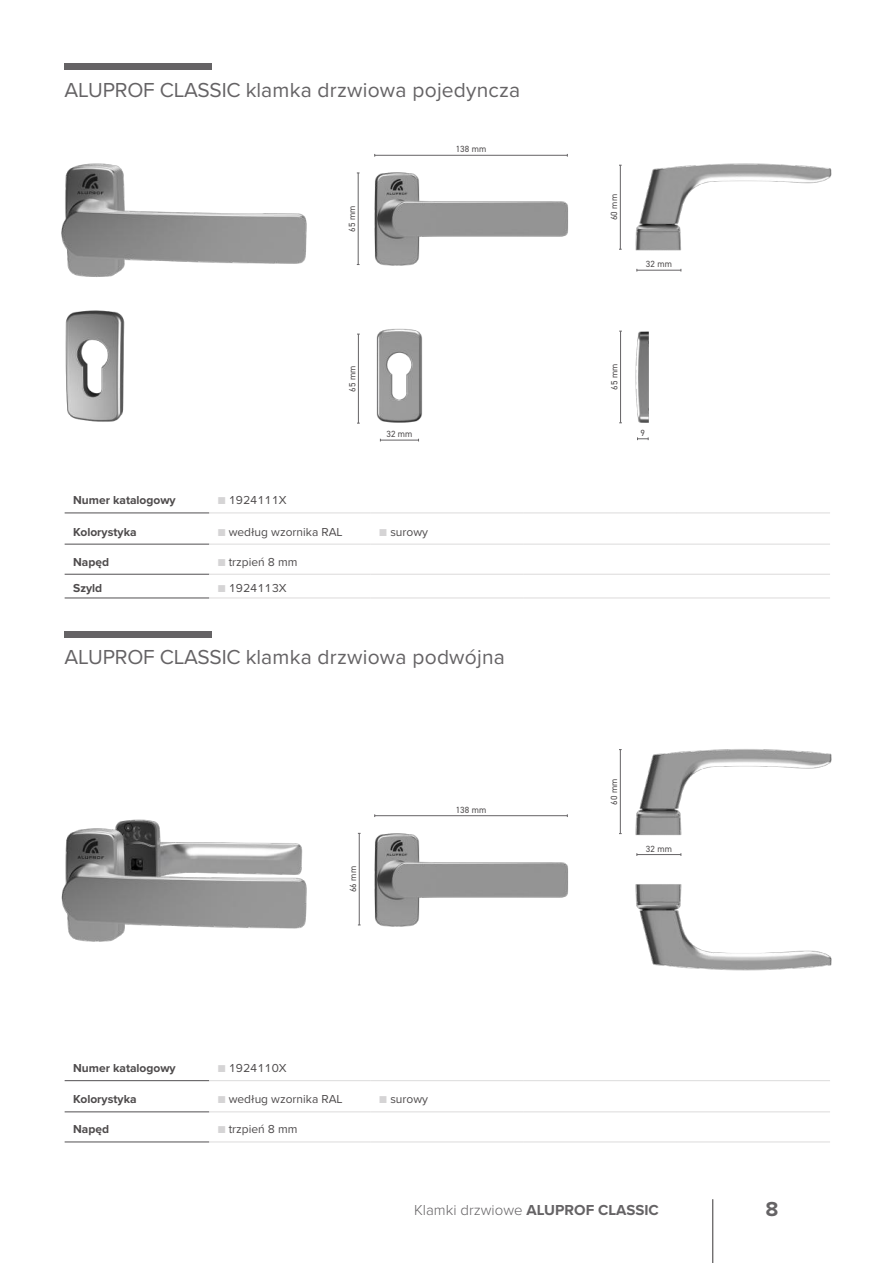
<style>
.page{position:relative;width:893px;height:1263px;background:#fff}
.page>*{position:absolute;margin:0;border:0;box-sizing:border-box;transform-origin:0 0}
.t1{font:21px "Proxima Nova";letter-spacing:.01em;color:#656365}
.t2{font:700 21px "Proxima Nova";color:#656365}
.t3{font:300 15px "Proxima Nova";color:#656365}
.t4{font:12px "Proxima Nova";color:#4e4b4c}
.t5{font:700 12px "Proxima Nova";color:#4e4b4c}
.t6{font:9px "DIN2014";letter-spacing:.01em;color:#4e4b4c}
.s1{color:#d5d4d5}
.s2{font-weight:300;color:#d5d4d5}
.s3{font-weight:700}
</style>
<div class="page">
<hr style="left:712px;top:1199px;width:1px;height:64px;background:#4e4b4c">
<hr style="left:65px;top:1080px;width:144px;height:1px;background:#656365">
<hr style="left:65px;top:1111px;width:144px;height:1px;background:#656365">
<hr style="left:65px;top:1141px;width:144px;height:1px;background:#656365">
<hr style="left:209px;top:1080px;width:162px;height:1px;background:#e0dfdf">
<hr style="left:371px;top:1080px;width:153px;height:1px;background:#e0dfdf">
<hr style="left:524px;top:1080px;width:153px;height:1px;background:#e0dfdf">
<hr style="left:677px;top:1080px;width:153px;height:1px;background:#e0dfdf">
<hr style="left:209px;top:1111px;width:162px;height:1px;background:#e0dfdf">
<hr style="left:371px;top:1111px;width:153px;height:1px;background:#e0dfdf">
<hr style="left:524px;top:1111px;width:153px;height:1px;background:#e0dfdf">
<hr style="left:677px;top:1111px;width:153px;height:1px;background:#e0dfdf">
<hr style="left:209px;top:1141px;width:162px;height:1px;background:#e0dfdf">
<hr style="left:371px;top:1141px;width:153px;height:1px;background:#e0dfdf">
<hr style="left:524px;top:1141px;width:153px;height:1px;background:#e0dfdf">
<hr style="left:677px;top:1141px;width:153px;height:1px;background:#e0dfdf">
<hr style="left:65px;top:512px;width:144px;height:1px;background:#656365">
<hr style="left:65px;top:544px;width:144px;height:1px;background:#656365">
<hr style="left:65px;top:574px;width:144px;height:1px;background:#656365">
<hr style="left:65px;top:597px;width:144px;height:1px;background:#656365">
<hr style="left:209px;top:512px;width:162px;height:1px;background:#e0dfdf">
<hr style="left:371px;top:512px;width:153px;height:1px;background:#e0dfdf">
<hr style="left:524px;top:512px;width:153px;height:1px;background:#e0dfdf">
<hr style="left:677px;top:512px;width:153px;height:1px;background:#e0dfdf">
<hr style="left:209px;top:544px;width:162px;height:1px;background:#e0dfdf">
<hr style="left:371px;top:544px;width:153px;height:1px;background:#e0dfdf">
<hr style="left:524px;top:544px;width:153px;height:1px;background:#e0dfdf">
<hr style="left:677px;top:544px;width:153px;height:1px;background:#e0dfdf">
<hr style="left:209px;top:574px;width:162px;height:1px;background:#e0dfdf">
<hr style="left:371px;top:574px;width:153px;height:1px;background:#e0dfdf">
<hr style="left:524px;top:574px;width:153px;height:1px;background:#e0dfdf">
<hr style="left:677px;top:574px;width:153px;height:1px;background:#e0dfdf">
<hr style="left:209px;top:597px;width:162px;height:1px;background:#e0dfdf">
<hr style="left:371px;top:597px;width:153px;height:1px;background:#e0dfdf">
<hr style="left:524px;top:597px;width:153px;height:1px;background:#e0dfdf">
<hr style="left:677px;top:597px;width:153px;height:1px;background:#e0dfdf">
<img style="left:61px;top:819px;width:246px;height:123px">
<img style="left:635px;top:749px;width:197px;height:87px">
<img style="left:635px;top:884px;width:197px;height:87px">
<img style="left:61px;top:163px;width:246px;height:114px">
<hr style="left:358px;top:173px;width:1px;height:92px;background:#656365">
<hr style="left:375px;top:155px;width:192px;height:1px;background:#656365">
<hr style="left:359px;top:833px;width:1px;height:92px;background:#656365">
<hr style="left:375px;top:815px;width:192px;height:1px;background:#656365">
<hr style="left:620px;top:749px;width:1px;height:84px;background:#656365">
<hr style="left:620px;top:165px;width:1px;height:84px;background:#656365">
<hr style="left:637px;top:270px;width:44px;height:1px;background:#656365">
<hr style="left:637px;top:854px;width:44px;height:1px;background:#656365">
<img style="left:374px;top:172px;width:194px;height:94px">
<img style="left:374px;top:833px;width:194px;height:94px">
<img style="left:635px;top:163px;width:197px;height:88px">
<img style="left:65px;top:310px;width:60px;height:112px">
<hr style="left:620px;top:331px;width:1px;height:92px;background:#656365">
<svg style="left:637px;top:437px;width:12px;height:3px"></svg>
<img style="left:376px;top:328px;width:47px;height:94px">
<img style="left:635px;top:331px;width:14px;height:92px">
<hr style="left:380px;top:440px;width:39px;height:1px;background:#656365">
<hr style="left:358px;top:334px;width:1px;height:89px;background:#656365">
<div style="left:64px;top:64px;width:148px;height:6px;background:#656365"></div>
<div style="left:64px;top:631px;width:148px;height:7px;background:#656365"></div>
<h1 class="t1" style="left:65px;top:74px;width:457px">ALUPROF CLASSIC klamka drzwiowa pojedyncza</h1>
<p class="t6" style="left:346px;top:232px;width:28px;rotate:-90deg">65 mm</p>
<p class="t6" style="left:456px;top:143px;width:32px">138 mm</p>
<p class="t6" style="left:609px;top:220px;width:28px;rotate:-90deg">60 mm</p>
<p class="t6" style="left:646px;top:258px;width:28px">32 mm</p>
<p class="t6" style="left:347px;top:392px;width:28px;rotate:-90deg">65 mm</p>
<p class="t6" style="left:609px;top:390px;width:28px;rotate:-90deg">65 mm</p>
<p class="t6" style="left:386px;top:428px;width:28px">32 mm</p>
<p class="t6" style="left:641px;top:427px;width:6px">9</p>
<p class="t5" style="left:73px;top:491px;width:104px">Numer katalogowy</p>
<p class="t4" style="left:218px;top:491px;width:71px"><span class="s1">■</span> 1924111X</p>
<p class="t5" style="left:73px;top:523px;width:65px">Kolorystyka</p>
<p class="t4" style="left:218px;top:523px;width:127px"><span class="s1">■</span> według wzornika RAL</p>
<p class="t4" style="left:379px;top:523px;width:50px"><span class="s1">■</span> surowy</p>
<p class="t5" style="left:73px;top:553px;width:37px">Napęd</p>
<p class="t4" style="left:218px;top:553px;width:81px"><span class="s1">■</span> trzpień 8 mm</p>
<p class="t5" style="left:73px;top:579px;width:31px">Szyld</p>
<p class="t4" style="left:218px;top:579px;width:71px"><span class="s1">■</span> 1924113X</p>
<h1 class="t1" style="left:65px;top:642px;width:442px">ALUPROF CLASSIC klamka drzwiowa podwójna</h1>
<p class="t6" style="left:347px;top:892px;width:28px;rotate:-90deg">66 mm</p>
<p class="t6" style="left:456px;top:804px;width:32px">138 mm</p>
<p class="t5" style="left:73px;top:1059px;width:104px">Numer katalogowy</p>
<p class="t4" style="left:218px;top:1059px;width:71px"><span class="s1">■</span> 1924110X</p>
<p class="t5" style="left:73px;top:1090px;width:65px">Kolorystyka</p>
<p class="t4" style="left:218px;top:1090px;width:127px"><span class="s2">■</span> według wzornika RAL</p>
<p class="t4" style="left:379px;top:1090px;width:50px"><span class="s2">■</span> surowy</p>
<p class="t5" style="left:73px;top:1120px;width:37px">Napęd</p>
<p class="t4" style="left:218px;top:1120px;width:81px"><span class="s2">■</span> trzpień 8 mm</p>
<p class="t6" style="left:609px;top:805px;width:28px;rotate:-90deg">60 mm</p>
<p class="t6" style="left:646px;top:843px;width:28px">32 mm</p>
<p class="t3" style="left:414px;top:1199px;width:246px">Klamki drzwiowe <span class="s3">ALUPROF CLASSIC</span></p>
<h1 class="t2" style="left:765px;top:1193px;width:15px">8</h1>
</div>
